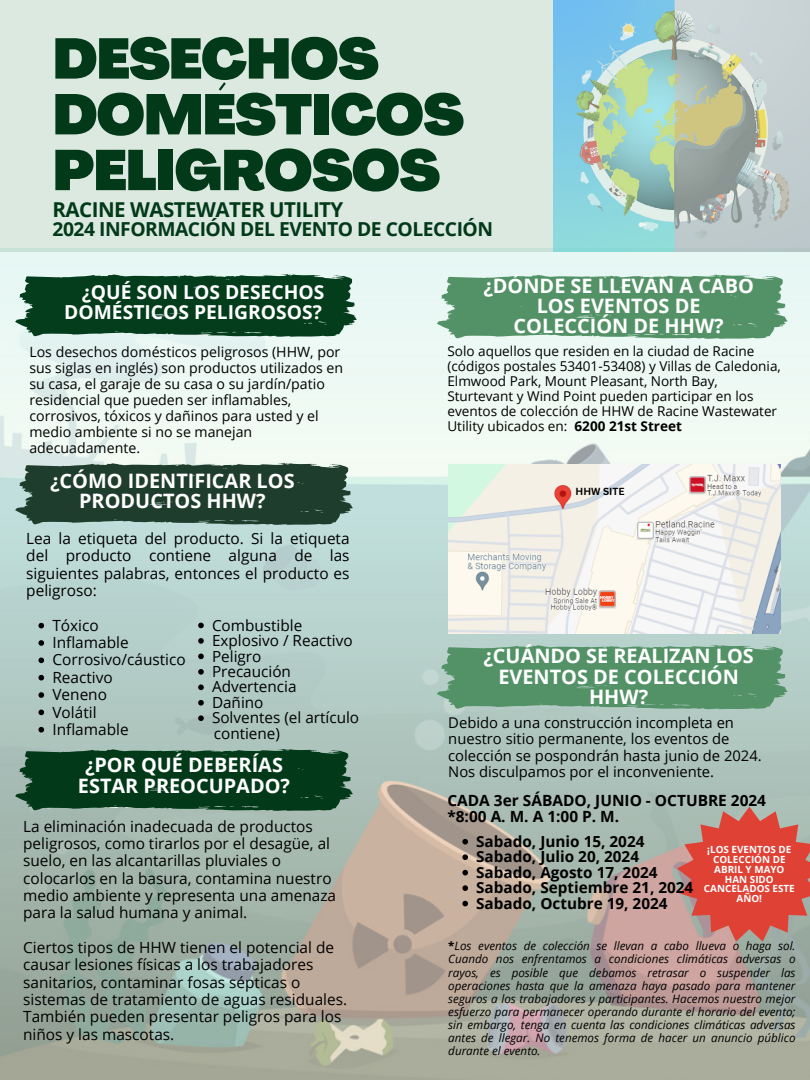
<style>
.page{position:relative;width:810px;height:1080px;background:#fff}
.page>*{position:absolute;margin:0;border:0;box-sizing:border-box;transform-origin:0 0}
.t1{font:900 56.12px/55.8px "Agrandir";letter-spacing:-.025em;color:#013919}
.t2{font:700 20.5px "Open Sans";letter-spacing:-.025em;color:#013919}
.t3{font:700 19.88px/20.2px "Open Sans";color:#fff;text-align:center}
.t4{font:700 19.25px/19.7px "Open Sans";color:#fff;text-align:right}
.t5{font:700 19.25px "Open Sans";letter-spacing:-.025em;color:#013919}
.t6{font:700 18.62px "Open Sans";color:#fff}
.t7{font:700 15.44px/15.5px "Open Sans";color:#000}
.t8{font:15.38px/17.3px "Open Sans";color:#000}
.t9{font:700 15.31px "Open Sans";color:#000}
.t10{font:15.31px "Open Sans";color:#000}
.t11{font:14.75px/16.4px "Open Sans";color:#000}
.t12{font:14.12px/15.9px "Open Sans";color:#000}
.t13{font:13.56px/15px "Open Sans";color:#000}
.t14{font:italic 11.62px/13.1px "Open Sans";color:#000;text-align:justify}
.t15{font:700 10px "Canva Sans";color:#000}
.t16{font:700 9.88px/9.9px "Open Sans";color:#fff;text-align:center}
.s1{font-weight:700}
.s2{font-weight:700;font-style:normal}
</style>
<div class="page">
<img style="left:0;top:252px;width:810px;height:828px">
<div style="left:0;top:0;width:810px;height:252px;background:#dce9e0"></div>
<svg style="left:15px;top:274px;width:342px;height:63px;background:#1e5335"></svg>
<svg style="left:15px;top:463px;width:338px;height:62px;background:#335041"></svg>
<img style="left:553px;top:0;width:257px;height:252px">
<svg style="left:15px;top:749px;width:338px;height:62px;background:#14482b"></svg>
<img style="left:448px;top:464px;width:333px;height:170px">
<svg style="left:437px;top:274px;width:351px;height:65px;background:#659e78"></svg>
<svg style="left:437px;top:645px;width:351px;height:65px;background:#5f9972"></svg>
<svg style="left:677px;top:807px;width:133px;height:135px;background:#cf6459"></svg>
<svg style="left:38px;top:623px;width:6px;height:5px"></svg>
<svg style="left:38px;top:640px;width:6px;height:6px"></svg>
<svg style="left:38px;top:658px;width:6px;height:5px"></svg>
<svg style="left:38px;top:675px;width:6px;height:5px"></svg>
<svg style="left:38px;top:692px;width:6px;height:6px"></svg>
<svg style="left:38px;top:710px;width:6px;height:5px"></svg>
<svg style="left:38px;top:727px;width:6px;height:6px"></svg>
<svg style="left:198px;top:623px;width:6px;height:5px"></svg>
<svg style="left:198px;top:638px;width:6px;height:6px"></svg>
<svg style="left:198px;top:654px;width:6px;height:5px"></svg>
<svg style="left:198px;top:669px;width:6px;height:6px"></svg>
<svg style="left:198px;top:684px;width:6px;height:6px"></svg>
<svg style="left:198px;top:700px;width:6px;height:6px"></svg>
<svg style="left:198px;top:715px;width:6px;height:6px"></svg>
<svg style="left:462px;top:839px;width:6px;height:6px"></svg>
<svg style="left:462px;top:854px;width:6px;height:6px"></svg>
<svg style="left:462px;top:870px;width:6px;height:5px"></svg>
<svg style="left:462px;top:885px;width:6px;height:6px"></svg>
<svg style="left:462px;top:901px;width:6px;height:5px"></svg>
<p class="t1" style="left:53px;top:37px;width:413px">DESECHOS<br>DOMÉSTICOS<br>PELIGROSOS</p>
<h2 class="t2" style="left:53px;top:195px;width:292px">RACINE WASTEWATER UTILITY</h2>
<h2 class="t5" style="left:53px;top:215px;width:442px">2024 INFORMACIÓN DEL EVENTO DE COLECCIÓN</h2>
<h4 class="t4" style="left:64px;top:282px;width:262px">¿QUÉ SON LOS DESECHOS<br>DOMÉSTICOS PELIGROSOS?</h4>
<h2 class="t12" style="left:29px;top:343px;width:315px">Los desechos domésticos peligrosos (HHW, por sus siglas en inglés) son productos utilizados en su casa, el garaje de su casa o su jardín/patio residencial que pueden ser inflamables, corrosivos, tóxicos y dañinos para usted y el medio ambiente si no se manejan adecuadamente.</h2>
<p class="t3" style="left:50px;top:470px;width:246px">¿CÓMO IDENTIFICAR LOS<br>PRODUCTOS HHW?</p>
<p class="t8" style="left:26px;top:529px;width:325px;text-align:justify">Lea la etiqueta del producto. Si la etiqueta del producto contiene alguna de las siguientes palabras, entonces el producto es peligroso:</p>
<h4 class="t8" style="left:52px;top:616px;width:48px">Tóxico</h4>
<p class="t8" style="left:52px;top:634px;width:78px">Inflamable</p>
<p class="t8" style="left:52px;top:651px;width:135px">Corrosivo/cáustico</p>
<p class="t8" style="left:52px;top:668px;width:62px">Reactivo</p>
<p class="t8" style="left:52px;top:686px;width:56px">Veneno</p>
<p class="t8" style="left:52px;top:703px;width:46px">Volátil</p>
<p class="t8" style="left:52px;top:720px;width:78px">Inflamable</p>
<p class="t10" style="left:212px;top:614px;width:92px">Combustible</p>
<p class="t10" style="left:212px;top:630px;width:142px">Explosivo / Reactivo</p>
<p class="t10" style="left:212px;top:645px;width:51px">Peligro</p>
<p class="t10" style="left:212px;top:661px;width:81px">Precaución</p>
<p class="t10" style="left:212px;top:676px;width:86px">Advertencia</p>
<p class="t10" style="left:212px;top:692px;width:53px">Dañino</p>
<p class="t10" style="left:212px;top:707px;width:149px">Solventes (el artículo</p>
<h4 class="t10" style="left:214px;top:723px;width:68px">contiene)</h4>
<h2 class="t3" style="left:78px;top:755px;width:214px">¿POR QUÉ DEBERÍAS<br>ESTAR PREOCUPADO?</h2>
<h1 class="t6" style="left:71px;top:769px;width:236px">WHY DOES HHW REQUIRE</h1>
<p class="t8" style="left:23px;top:817px;width:314px">La eliminación inadecuada de productos peligrosos, como tirarlos por el desagüe, al suelo, en las alcantarillas pluviales o colocarlos en la basura, contamina nuestro medio ambiente y representa una amenaza para la salud humana y animal.</p>
<p class="t8" style="left:23px;top:938px;width:326px">Ciertos tipos de HHW tienen el potencial de causar lesiones físicas a los trabajadores sanitarios, contaminar fosas sépticas o sistemas de tratamiento de aguas residuales.<br>También pueden presentar peligros para los niños y las mascotas.</p>
<p class="t3" style="left:483px;top:275px;width:272px">¿DÓNDE SE LLEVAN A CABO<br>LOS EVENTOS DE<br>COLECCIÓN DE HHW?</p>
<h2 class="t13" style="left:447px;top:343px;width:335px">Solo aquellos que residen en la ciudad de Racine (códigos postales 53401-53408) y Villas de Caledonia, Elmwood Park, Mount Pleasant, North Bay, Sturtevant y Wind Point pueden participar en los eventos de colección de HHW de Racine Wastewater Utility ubicados en: <span class="s1">6200 21st Street</span></h2>
<h2 class="t15" style="left:576px;top:485px;width:50px">HHW SITE</h2>
<h2 class="t3" style="left:483px;top:646px;width:272px">¿CUÁNDO SE REALIZAN LOS<br>EVENTOS DE COLECCIÓN<br>HHW?</h2>
<h4 class="t11" style="left:448px;top:714px;width:315px">Debido a una construcción incompleta en nuestro sitio permanente, los eventos de colección se pospondrán hasta junio de 2024.<br>Nos disculpamos por el inconveniente.</h4>
<h4 class="t7" style="left:447px;top:793px;width:320px">CADA 3er SÁBADO, JUNIO - OCTUBRE 2024 *8:00 A. M. A 1:00 P. M.</h4>
<p class="t9" style="left:476px;top:831px;width:170px">Sabado, Junio 15, 2024</p>
<h2 class="t9" style="left:476px;top:846px;width:164px">Sabado, Julio 20, 2024</h2>
<h5 class="t9" style="left:476px;top:861px;width:183px">Sabado, Agosto 17, 2024</h5>
<p class="t9" style="left:476px;top:877px;width:219px">Sabado, Septiembre 21, 2024</p>
<p class="t9" style="left:476px;top:892px;width:193px">Sabado, Octubre 19, 2024</p>
<p class="t14" style="left:448px;top:939px;width:349px"><span class="s2">*</span>Los eventos de colección se llevan a cabo llueva o haga sol.<br>Cuando nos enfrentamos a condiciones climáticas adversas o rayos, es posible que debamos retrasar o suspender las operaciones hasta que la amenaza haya pasado para mantener seguros a los trabajadores y participantes. Hacemos nuestro mejor esfuerzo para permanecer operando durante el horario del evento; sin embargo, tenga en cuenta las condiciones climáticas adversas antes de llegar. No tenemos forma de hacer un anuncio público durante el evento.</p>
<p class="t16" style="left:704px;top:844px;width:92px">¡LOS EVENTOS DE<br>COLECCIÓN DE<br>ABRIL Y MAYO<br>HAN SIDO<br>CANCELADOS ESTE<br>AÑO!</p>
</div>
